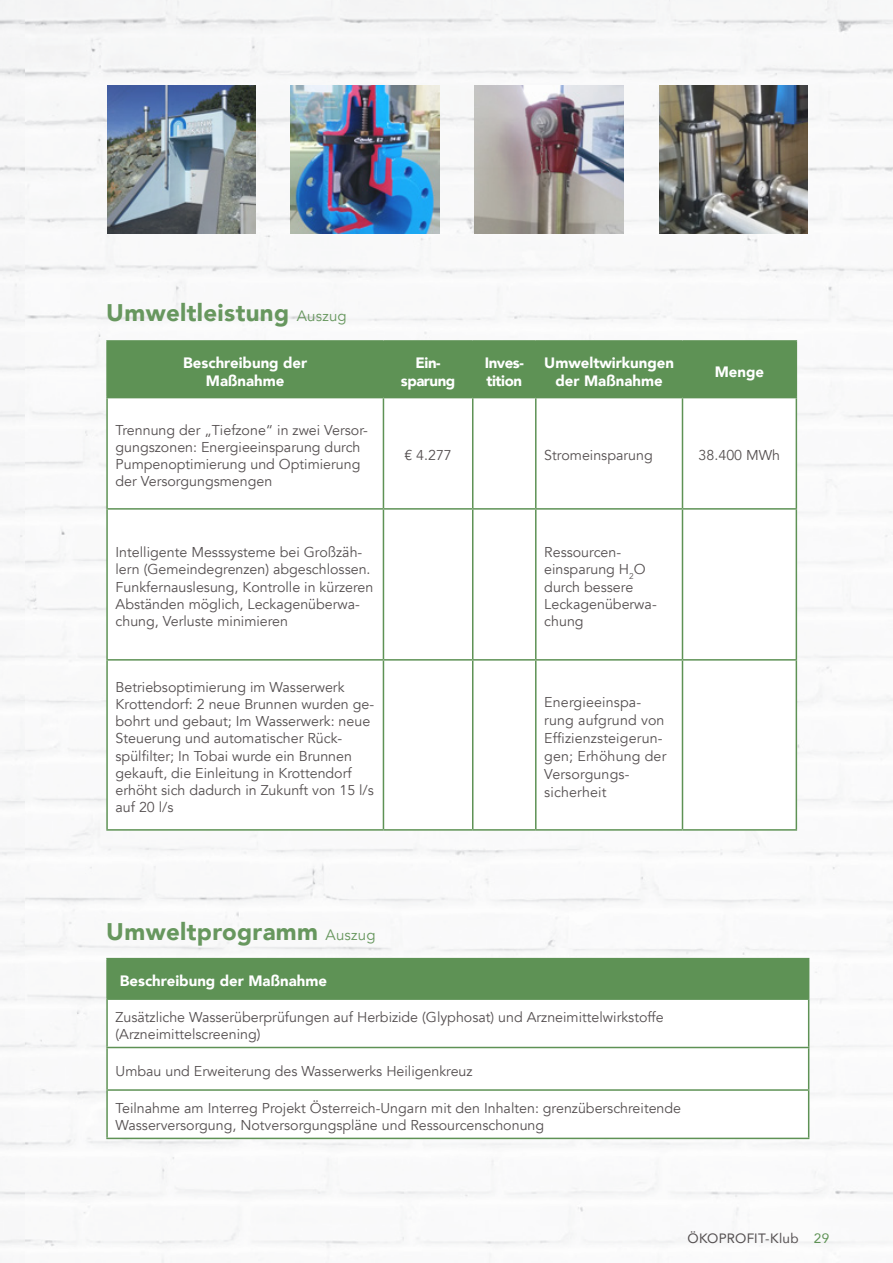
<style>
.page{position:relative;width:893px;height:1263px;background:#fff}
.page>*{position:absolute;margin:0;border:0;box-sizing:border-box;transform-origin:0 0}
.U2{font:900 24px "Avenir";letter-spacing:.015em;color:#67975e}
.t1{font:900 15px/18px "Avenir";color:#fff;text-align:center}
.t2{font:900 15px/18px "Avenir";letter-spacing:-.03em;color:#fff;text-align:center}
.tab{font:14.25px/17.1px "Avenir";color:#555051}
.Fliess_Tabelle{font:14.25px/18px "Avenir";color:#555051}
.t3{font:13.5px "Avenir";letter-spacing:.015em;color:#555051}
.s1{font-weight:400;font-size:15px}
.s2{color:#5e9255}
</style>
<div class="page">
<img style="left:24px;top:0;width:869px;height:1263px">
<div style="left:108px;top:342px;width:688px;height:55px;background:#5e9255"></div>
<svg style="left:108px;top:398px;width:688px;height:431px"></svg>
<hr style="left:106px;top:342px;width:2px;height:55px;background:#5e9255">
<hr style="left:106px;top:340px;width:277px;height:2px;background:#5e9255">
<hr style="left:383px;top:340px;width:90px;height:2px;background:#5e9255">
<hr style="left:473px;top:340px;width:63px;height:2px;background:#5e9255">
<hr style="left:536px;top:340px;width:146px;height:2px;background:#5e9255">
<hr style="left:682px;top:340px;width:115px;height:2px;background:#5e9255">
<hr style="left:796px;top:342px;width:1px;height:55px;background:#5e9255">
<hr style="left:106px;top:510px;width:2px;height:149px;background:#5e9255">
<hr style="left:383px;top:510px;width:1px;height:149px;background:#5e9255">
<hr style="left:472px;top:510px;width:1px;height:149px;background:#5e9255">
<hr style="left:535px;top:510px;width:1px;height:149px;background:#5e9255">
<hr style="left:682px;top:510px;width:1px;height:149px;background:#5e9255">
<hr style="left:796px;top:510px;width:1px;height:149px;background:#5e9255">
<hr style="left:106px;top:661px;width:2px;height:168px;background:#5e9255">
<hr style="left:106px;top:659px;width:277px;height:2px;background:#5e9255">
<hr style="left:383px;top:659px;width:90px;height:2px;background:#5e9255">
<hr style="left:473px;top:659px;width:63px;height:2px;background:#5e9255">
<hr style="left:383px;top:661px;width:1px;height:168px;background:#5e9255">
<hr style="left:472px;top:661px;width:1px;height:168px;background:#5e9255">
<hr style="left:535px;top:661px;width:1px;height:168px;background:#5e9255">
<hr style="left:536px;top:659px;width:146px;height:2px;background:#5e9255">
<hr style="left:682px;top:659px;width:115px;height:2px;background:#5e9255">
<hr style="left:682px;top:661px;width:1px;height:168px;background:#5e9255">
<hr style="left:796px;top:661px;width:1px;height:168px;background:#5e9255">
<hr style="left:106px;top:829px;width:277px;height:2px;background:#5e9255">
<hr style="left:383px;top:829px;width:90px;height:2px;background:#5e9255">
<hr style="left:473px;top:829px;width:63px;height:2px;background:#5e9255">
<hr style="left:536px;top:829px;width:146px;height:2px;background:#5e9255">
<hr style="left:682px;top:829px;width:115px;height:2px;background:#5e9255">
<hr style="left:106px;top:398px;width:2px;height:110px;background:#5e9255">
<hr style="left:106px;top:397px;width:277px;height:1px;background:#5e9255">
<hr style="left:383px;top:397px;width:90px;height:1px;background:#5e9255">
<hr style="left:473px;top:397px;width:63px;height:1px;background:#5e9255">
<hr style="left:536px;top:397px;width:146px;height:1px;background:#5e9255">
<hr style="left:682px;top:397px;width:115px;height:1px;background:#5e9255">
<hr style="left:383px;top:398px;width:1px;height:110px;background:#5e9255">
<hr style="left:472px;top:398px;width:1px;height:110px;background:#5e9255">
<hr style="left:535px;top:398px;width:1px;height:110px;background:#5e9255">
<hr style="left:682px;top:398px;width:1px;height:110px;background:#5e9255">
<hr style="left:796px;top:398px;width:1px;height:110px;background:#5e9255">
<hr style="left:106px;top:508px;width:277px;height:2px;background:#5e9255">
<hr style="left:383px;top:508px;width:90px;height:2px;background:#5e9255">
<hr style="left:473px;top:508px;width:63px;height:2px;background:#5e9255">
<hr style="left:536px;top:508px;width:146px;height:2px;background:#5e9255">
<hr style="left:682px;top:508px;width:115px;height:2px;background:#5e9255">
<img style="left:107px;top:85px;width:149px;height:149px">
<img style="left:475px;top:85px;width:148px;height:149px">
<img style="left:291px;top:85px;width:149px;height:149px">
<img style="left:659px;top:85px;width:149px;height:149px">
<div style="left:107px;top:959px;width:702px;height:40px;background:#5e9255"></div>
<svg style="left:108px;top:1000px;width:700px;height:138px"></svg>
<hr style="left:106px;top:959px;width:2px;height:39px;background:#5e9255">
<hr style="left:106px;top:958px;width:703px;height:1px;background:#5e9255">
<hr style="left:106px;top:1000px;width:2px;height:47px;background:#5e9255">
<hr style="left:106px;top:1048px;width:2px;height:41px;background:#5e9255">
<hr style="left:106px;top:998px;width:703px;height:2px;background:#5e9255">
<hr style="left:808px;top:1000px;width:1px;height:47px;background:#5e9255">
<hr style="left:808px;top:1048px;width:1px;height:41px;background:#5e9255">
<hr style="left:106px;top:1047px;width:703px;height:1px;background:#5e9255">
<hr style="left:106px;top:1091px;width:2px;height:47px;background:#5e9255">
<hr style="left:106px;top:1089px;width:703px;height:2px;background:#5e9255">
<hr style="left:808px;top:1091px;width:1px;height:47px;background:#5e9255">
<hr style="left:106px;top:1138px;width:703px;height:1px;background:#5e9255">
<p class="U2" style="left:106px;top:292px;width:242px">Umweltleistung <span class="s1">Auszug</span></p>
<p class="t1" style="left:183px;top:353px;width:126px">Beschreibung der</p>
<p class="t1" style="left:206px;top:371px;width:80px">Maßnahme</p>
<p class="tab" style="left:116px;top:421px;width:254px">Trennung der „Tiefzone“ in zwei Versor&shy;gungszonen: Energieeinsparung durch Pumpenoptimierung und Optimierung der Versorgungsmengen</p>
<p class="t2" style="left:401px;top:353px;width:56px">Ein&shy;sparung</p>
<p class="t2" style="left:485px;top:353px;width:41px;text-align:left">Inves&shy;tition</p>
<p class="t1" style="left:544px;top:353px;width:131px">Umweltwirkungen der Maßnahme</p>
<p class="t1" style="left:715px;top:362px;width:51px">Menge</p>
<p class="tab" style="left:404px;top:447px;width:49px">€ 4.277</p>
<p class="tab" style="left:544px;top:447px;width:110px">Stromeinsparung</p>
<p class="tab" style="left:699px;top:447px;width:83px">38.400 MWh</p>
<p class="tab" style="left:116px;top:544px;width:259px">Intelligente Messsysteme bei Großzäh&shy;lern (Gemeindegrenzen) abgeschlossen.<br>Funkfernauslesung, Kontrolle in kürzeren Abständen möglich, Leckagenüberwa&shy;chung, Verluste minimieren</p>
<p class="tab" style="left:544px;top:544px;width:114px">Ressourcen&shy;einsparung H<sub>2</sub>O durch bessere<br>Leckagenüberwa&shy;chung</p>
<p class="tab" style="left:116px;top:679px;width:260px">Betriebsoptimierung im Wasserwerk Krottendorf: 2 neue Brunnen wurden ge&shy;bohrt und gebaut; Im Wasserwerk: neue Steuerung und automatischer Rück&shy;spülfilter; In Tobai wurde ein Brunnen gekauft, die Einleitung in Krottendorf erhöht sich dadurch in Zukunft von 15 l/s auf 20 l/s</p>
<p class="Fliess_Tabelle" style="left:544px;top:693px;width:124px">Energieeinspa&shy;rung aufgrund von<br>Effizienzsteigerun&shy;gen; Erhöhung der<br>Versorgungs&shy;sicherheit</p>
<p class="U2" style="left:106px;top:911px;width:271px">Umweltprogramm <span class="s1">Auszug</span></p>
<p class="t1" style="left:120px;top:972px;width:209px">Beschreibung der Maßnahme</p>
<p class="Fliess_Tabelle" style="left:116px;top:1009px;width:550px;line-height:17.1px">Zusätzliche Wasserüberprüfungen auf Herbizide (Glyphosat) und Arzneimittelwirkstoffe (Arzneimittelscreening)</p>
<p class="Fliess_Tabelle" style="left:116px;top:1062px;width:359px">Umbau und Erweiterung des Wasserwerks Heiligenkreuz</p>
<p class="Fliess_Tabelle" style="left:116px;top:1099px;width:567px;line-height:17.1px">Teilnahme am Interreg Projekt Österreich-Ungarn mit den Inhalten: grenzüberschreitende<br>Wasserversorgung, Notversorgungspläne und Ressourcenschonung</p>
<p class="t3" style="left:687px;top:1227px;width:143px">ÖKOPROFIT-Klub <span class="s2">29</span></p>
</div>
